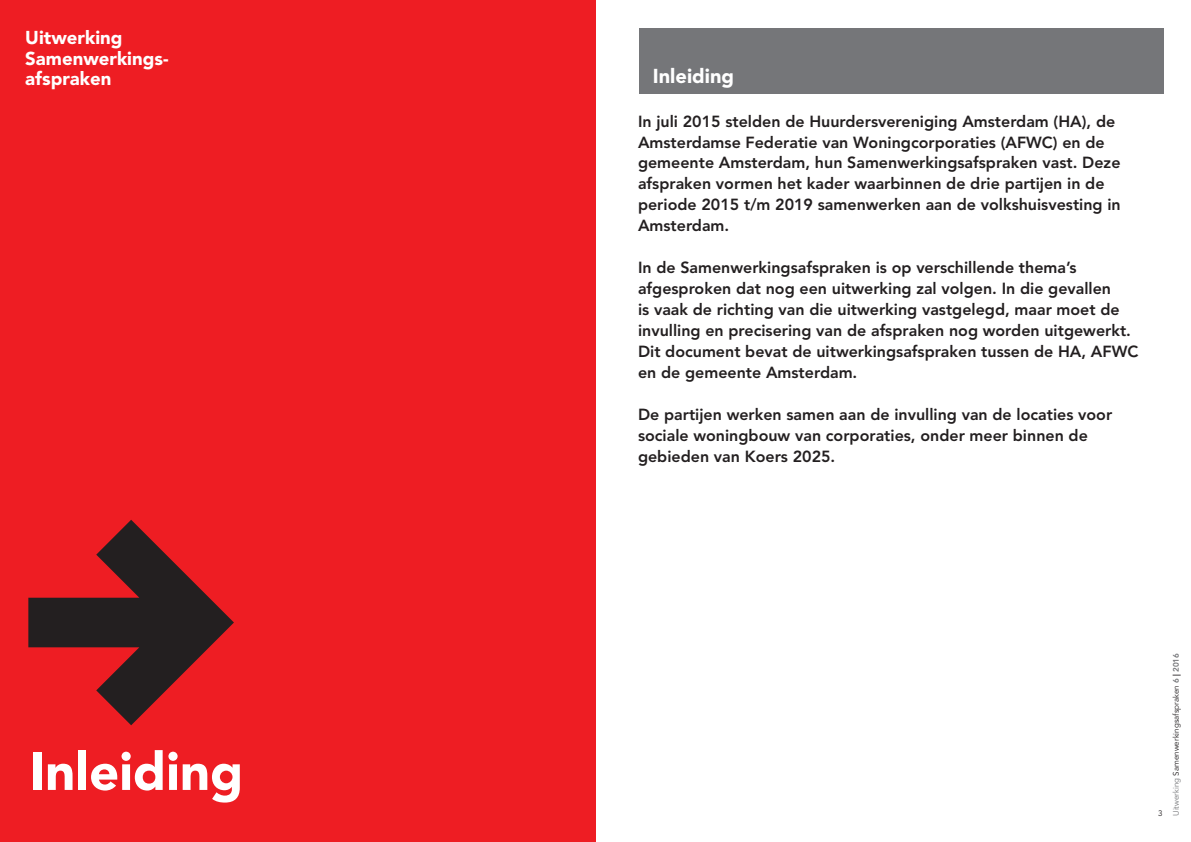
<style>
.page{position:relative;width:1191px;height:842px;background:#fff}
.page>*{position:absolute;margin:0;border:0;box-sizing:border-box;transform-origin:0 0}
.t1{font:900 52.7px "Avenir";color:#fff}
.t2{font:900 20px "Avenir";color:#fff}
.t3{font:900 18.5px/20.2px "Avenir";color:#fff}
.t4{font:800 16px/21px "Avenir";color:#231f20}
.t5{font:8px "Avenir";color:#231f20}
.s1{color:#757679}
.s2{font-weight:800;color:#757679}
.s3{font-weight:800}
</style>
<div class="page">
<div style="left:0;top:0;width:595px;height:842px;background:#ee1d23"></div>
<div style="left:639px;top:28px;width:524px;height:66px;background:#757679"></div>
<svg style="left:28px;top:520px;width:206px;height:205px"></svg>
<p class="t3" style="left:25px;top:28px;width:145px">Uitwerking<br>Samenwerkings&shy;afspraken</p>
<h1 class="t1" style="left:29px;top:740px;width:215px">Inleiding</h1>
<p class="t2" style="left:653px;top:64px;width:83px">Inleiding</p>
<p class="t4" style="left:638px;top:110px;width:484px">In juli 2015 stelden de Huurdersvereniging Amsterdam (HA), de Amsterdamse Federatie van Woningcorporaties (AFWC) en de gemeente Amsterdam, hun Samenwerkingsafspraken vast. Deze afspraken vormen het kader waarbinnen de drie partijen in de periode 2015 t/m 2019 samenwerken aan de volkshuisvesting in Amsterdam.</p>
<p class="t4" style="left:638px;top:257px;width:502px">In de Samenwerkingsafspraken is op verschillende thema’s afgesproken dat nog een uitwerking zal volgen. In die gevallen<br>is vaak de richting van die uitwerking vastgelegd, maar moet de invulling en precisering van de afspraken nog worden uitgewerkt.<br>Dit document bevat de uitwerkingsafspraken tussen de HA, AFWC en de gemeente Amsterdam.</p>
<p class="t4" style="left:638px;top:404px;width:476px">De partijen werken samen aan de invulling van de locaties voor sociale woningbouw van corporaties, onder meer binnen de gebieden van Koers 2025.</p>
<p class="t5" style="left:1158px;top:808px;width:6px">3</p>
<p class="t5" style="left:1171px;top:816px;width:164px;rotate:-90deg"><span class="s1">Uitwerking</span> Samenwerkingsafspraken <span class="s2">6</span> <span class="s3">|</span> <span class="s2">2016</span></p>
</div>
